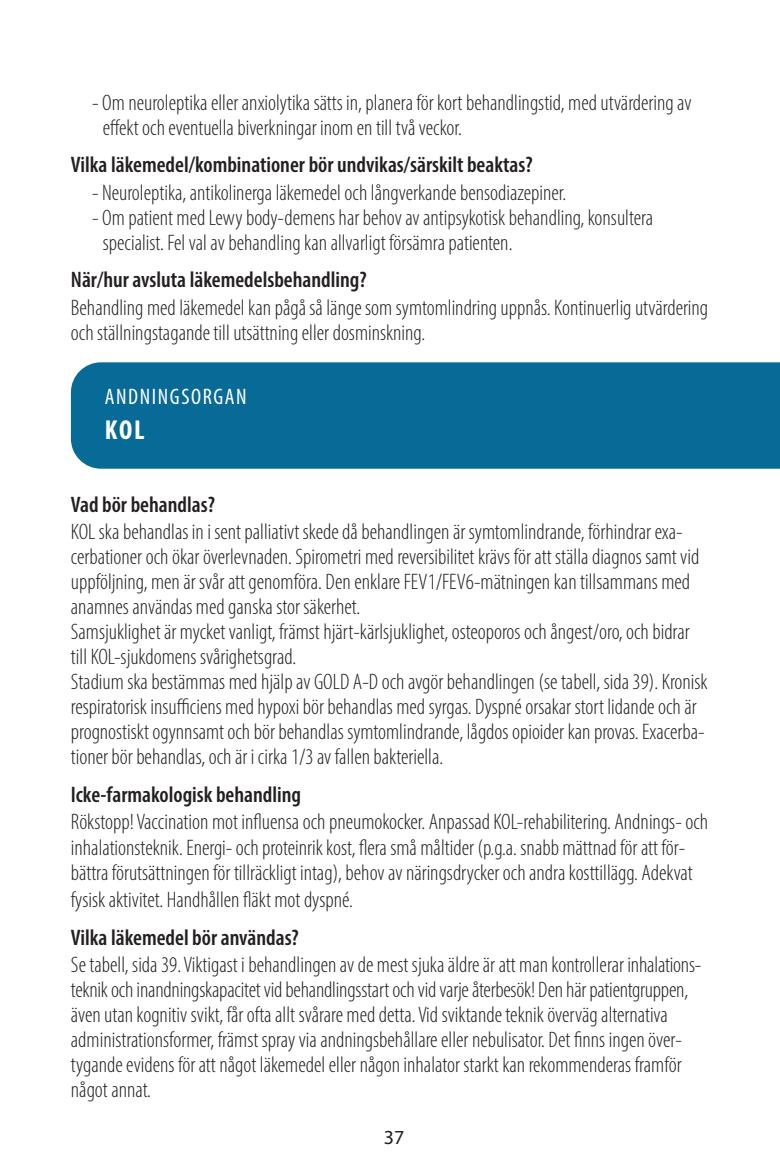
<style>
.page{position:relative;width:780px;height:1170px;background:#fff}
.page>*{position:absolute;margin:0;border:0;box-sizing:border-box;transform-origin:0 0}
.t1{font:700 condensed 27.5px "Myriad Pro";color:#fff}
.t2{font:300 condensed 22.5px/25px "Myriad Pro";color:#231f20}
.t3{font:600 condensed 22.5px "Myriad Pro";color:#231f20}
.t4{font:condensed 22.5px "Myriad Pro";letter-spacing:.07em;color:#fff}
.t5{font:20px "Myriad Pro";color:#231f20}
</style>
<div class="page">
<div style="left:71px;top:362px;width:709px;height:106px;background:#086a97"></div>
<p class="t2" style="left:103px;top:90px;width:590px;text-indent:-11px">- Om neuroleptika eller anxiolytika sätts in, planera för kort behandlingstid, med utvärdering av effekt och eventuella biverkningar inom en till två veckor.</p>
<p class="t3" style="left:71px;top:151px;width:463px">Vilka läkemedel/kombinationer bör undvikas/särskilt beaktas?</p>
<p class="t2" style="left:92px;top:180px;width:475px">- Neuroleptika, antikolinerga läkemedel och långverkande bensodiazepiner.</p>
<p class="t2" style="left:103px;top:205px;width:552px;text-indent:-11px">- Om patient med Lewy body-demens har behov av antipsykotisk behandling, konsultera specialist. Fel val av behandling kan allvarligt försämra patienten.</p>
<p class="t3" style="left:71px;top:266px;width:297px">När/hur avsluta läkemedelsbehandling?</p>
<p class="t2" style="left:71px;top:295px;width:638px">Behandling med läkemedel kan pågå så länge som symtomlindring uppnås. Kontinuerlig utvärdering och ställningstagande till utsättning eller dosminskning.</p>
<p class="t4" style="left:105px;top:383px;width:143px">ANDNINGSORGAN</p>
<p class="t1" style="left:105px;top:412px;width:41px">KOL</p>
<p class="t3" style="left:71px;top:490px;width:146px">Vad bör behandlas?</p>
<p class="t2" style="left:71px;top:519px;width:638px">KOL ska behandlas in i sent palliativt skede då behandlingen är symtomlindrande, förhindrar exa&shy;cerbationer och ökar överlevnaden. Spirometri med reversibilitet krävs för att ställa diagnos samt vid uppföljning, men är svår att genomföra. Den enklare FEV1/FEV6-mätningen kan tillsammans med anamnes användas med ganska stor säkerhet.<br>Samsjuklighet är mycket vanligt, främst hjärt-kärlsjuklighet, osteoporos och ångest/oro, och bidrar till KOL-sjukdomens svårighetsgrad.<br>Stadium ska bestämmas med hjälp av GOLD A-D och avgör behandlingen (se tabell, sida 39). Kronisk respiratorisk insufficiens med hypoxi bör behandlas med syrgas. Dyspné orsakar stort lidande och är prognostiskt ogynnsamt och bör behandlas symtomlindrande, lågdos opioider kan provas. Exacerba&shy;tioner bör behandlas, och är i cirka 1/3 av fallen bakteriella.</p>
<p class="t3" style="left:71px;top:780px;width:232px">Icke-farmakologisk behandling</p>
<p class="t2" style="left:71px;top:809px;width:638px">Rökstopp! Vaccination mot influensa och pneumokocker. Anpassad KOL-rehabilitering. Andnings- och inhalationsteknik. Energi- och proteinrik kost, flera små måltider (p.g.a. snabb mättnad för att för&shy;bättra förutsättningen för tillräckligt intag), behov av näringsdrycker och andra kosttillägg. Adekvat</p>
<p class="t2" style="left:71px;top:886px;width:284px">fysisk aktivitet. Handhållen fläkt mot dyspné.</p>
<p class="t3" style="left:71px;top:923px;width:229px">Vilka läkemedel bör användas?</p>
<p class="t2" style="left:71px;top:951px;width:632px">Se tabell, sida 39. Viktigast i behandlingen av de mest sjuka äldre är att man kontrollerar inhalations&shy;teknik och inandningskapacitet vid behandlingsstart och vid varje återbesök! Den här patientgruppen, även utan kognitiv svikt, får ofta allt svårare med detta. Vid sviktande teknik överväg alternativa administrationsformer, främst spray via andningsbehållare eller nebulisator. Det finns ingen över&shy;tygande evidens för att något läkemedel eller någon inhalator starkt kan rekommenderas framför något annat.</p>
<p class="t5" style="left:384px;top:1125px;width:22px">37</p>
</div>
